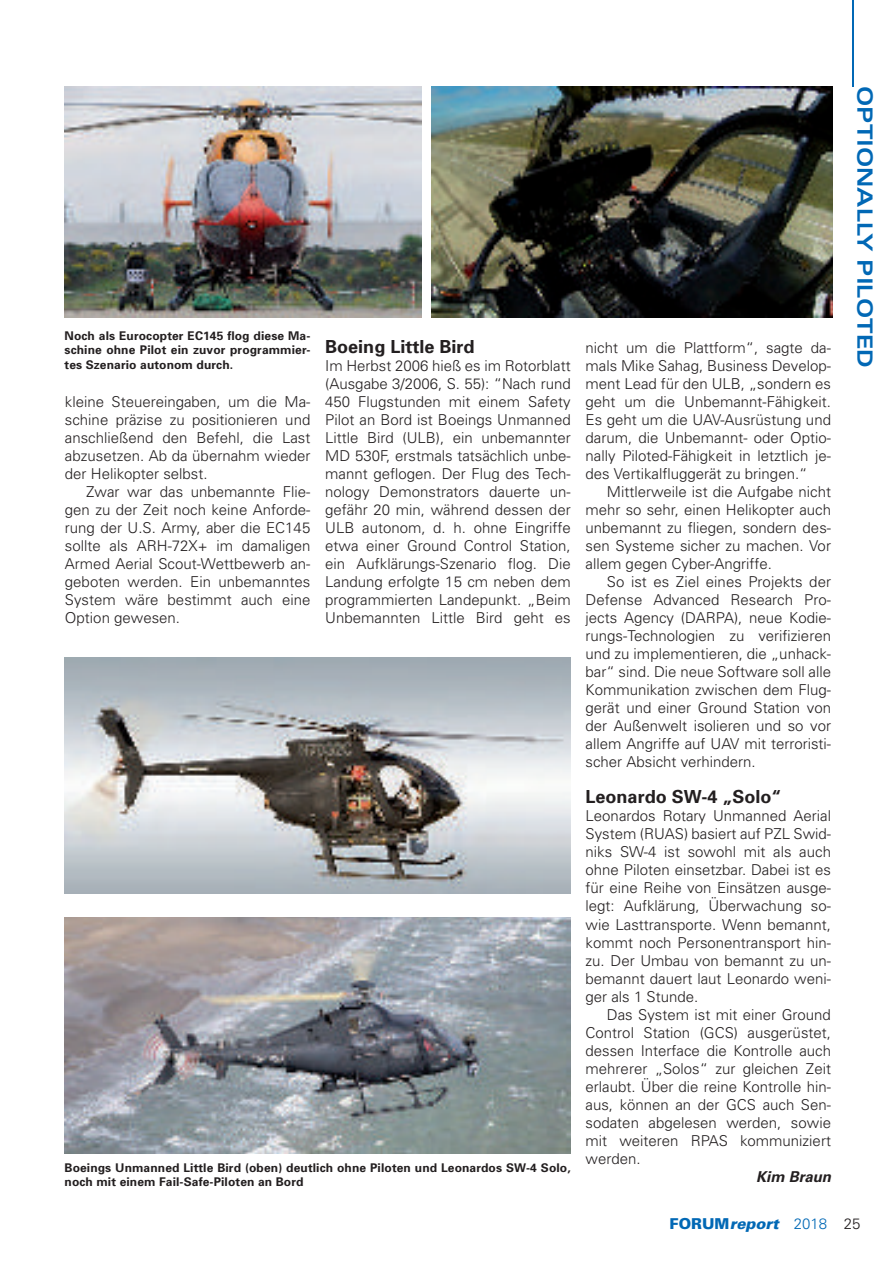
<style>
.page{position:relative;width:896px;height:1264px;background:#fff}
.page>*{position:absolute;margin:0;border:0;box-sizing:border-box;transform-origin:0 0}
.t1{font:700 expanded 21px "Univers";color:#0168b5}
.t2{font:700 18px "Univers";color:#231f20}
.t3{font:300 15px/18px "Univers";color:#231f20;text-align:justify}
.t4{font:italic 900 15px "Univers";color:#0168b5}
.t5{font:italic 700 15px "Univers CE";color:#231f20}
.t6{font:700 12px/14.4px "Univers";letter-spacing:.01em;color:#231f20;text-align:justify}
.s1{font-family:"Univers CE";font-style:normal}
.s2{font-weight:300;font-style:normal}
.s3{font-weight:300;font-style:normal;color:#231f20}
</style>
<div class="page">
<hr style="left:852px;top:0;width:1px;height:86px;background:#0168b5">
<img style="left:431px;top:86px;width:401px;height:231px">
<img style="left:65px;top:86px;width:356px;height:231px">
<img style="left:64px;top:657px;width:506px;height:236px">
<img style="left:65px;top:917px;width:505px;height:236px">
<p class="t6" style="left:64px;top:329px;width:247px">Noch als Eurocopter EC145 flog diese Ma&shy;schine ohne Pilot ein zuvor programmier&shy;tes Szenario autonom durch.</p>
<p class="t3" style="left:65px;top:392px;width:247px">kleine Steuereingaben, um die Ma&shy;schine präzise zu positionieren und anschließend den Befehl, die Last abzusetzen. Ab da übernahm wieder der Helikopter selbst.</p>
<p class="t3" style="left:65px;top:482px;width:247px;text-indent:21px">Zwar war das unbemannte Flie&shy;gen zu der Zeit noch keine Anforde&shy;rung der U.S. Army, aber die EC145 sollte als ARH-72X+ im damaligen Armed Aerial Scout-Wettbewerb an&shy;geboten werden. Ein unbemanntes System wäre bestimmt auch eine Option gewesen.</p>
<p class="t2" style="left:325px;top:340px;width:151px">Boeing Little Bird</p>
<p class="t3" style="left:325px;top:356px;width:247px">Im Herbst 2006 hieß es im Rotorblatt (Ausgabe 3/2006, S. 55): “Nach rund 450 Flugstunden mit einem Safety Pilot an Bord ist Boeings Unmanned Little Bird (ULB), ein unbemannter MD 530F, erstmals tatsächlich unbe&shy;mannt geflogen. Der Flug des Tech&shy;nology Demonstrators dauerte un&shy;gefähr 20 min, während dessen der ULB autonom, d. h. ohne Eingriffe etwa einer Ground Control Station, ein Aufklärungs-Szenario flog. Die Landung erfolgte 15 cm neben dem programmierten Landepunkt. „Beim Unbemannten Little Bird geht es</p>
<p class="t6" style="left:64px;top:1160px;width:507px">Boeings Unmanned Little Bird (oben) deutlich ohne Piloten und Leonardos SW-4 Solo, noch mit einem Fail-Safe-Piloten an Bord</p>
<p class="t3" style="left:585px;top:338px;width:247px">nicht um die Plattform“, sagte da&shy;mals Mike Sahag, Business Develop&shy;ment Lead für den ULB, „sondern es geht um die Unbemannt-Fähigkeit.<br>Es geht um die UAV-Ausrüstung und darum, die Unbemannt- oder Optio&shy;nally Piloted-Fähigkeit in letztlich je&shy;des Vertikalfluggerät zu bringen.“</p>
<p class="t3" style="left:585px;top:482px;width:247px;text-indent:21px">Mittlerweile ist die Aufgabe nicht mehr so sehr, einen Helikopter auch unbemannt zu fliegen, sondern des&shy;sen Systeme sicher zu machen. Vor allem gegen Cyber-Angriffe.</p>
<p class="t3" style="left:585px;top:572px;width:247px;text-indent:21px">So ist es Ziel eines Projekts der Defense Advanced Research Pro&shy;jects Agency (DARPA), neue Kodie&shy;rungs-Technologien zu verifizieren und zu implementieren, die „unhack&shy;bar“ sind. Die neue Software soll alle Kommunikation zwischen dem Flug&shy;gerät und einer Ground Station von der Außenwelt isolieren und so vor allem Angriffe auf UAV mit terroristi&shy;scher Absicht verhindern.</p>
<p class="t2" style="left:585px;top:790px;width:197px">Leonardo SW-4 „Solo“</p>
<p class="t3" style="left:585px;top:806px;width:247px">Leonardos Rotary Unmanned Aerial System (RUAS) basiert auf PZL Swid&shy;niks SW-4 ist sowohl mit als auch ohne Piloten einsetzbar. Dabei ist es für eine Reihe von Einsätzen ausge&shy;legt: Aufklärung, Überwachung so&shy;wie Lasttransporte. Wenn bemannt, kommt noch Personentransport hin&shy;zu. Der Umbau von bemannt zu un&shy;bemannt dauert laut Leonardo weni&shy;ger als 1 Stunde.</p>
<p class="t3" style="left:585px;top:1004px;width:247px;text-indent:21px">Das System ist mit einer Ground Control Station (GCS) ausgerüstet, dessen Interface die Kontrolle auch mehrerer „Solos“ zur gleichen Zeit erlaubt. Über die reine Kontrolle hin&shy;aus, können an der GCS auch Sen&shy;sodaten abgelesen werden, sowie mit weiteren RPAS kommuniziert werden.</p>
<p class="t5" style="left:756px;top:1170px;width:76px">Kim Braun</p>
<h1 class="t1" style="left:872px;top:86px;width:283px;rotate:90deg">OPTIONALLY PILOTED</h1>
<p class="t4" style="left:669px;top:1218px;width:192px"><span class="s1">FORUM</span>report <span class="s2">2018</span> <span class="s3">25</span></p>
</div>
